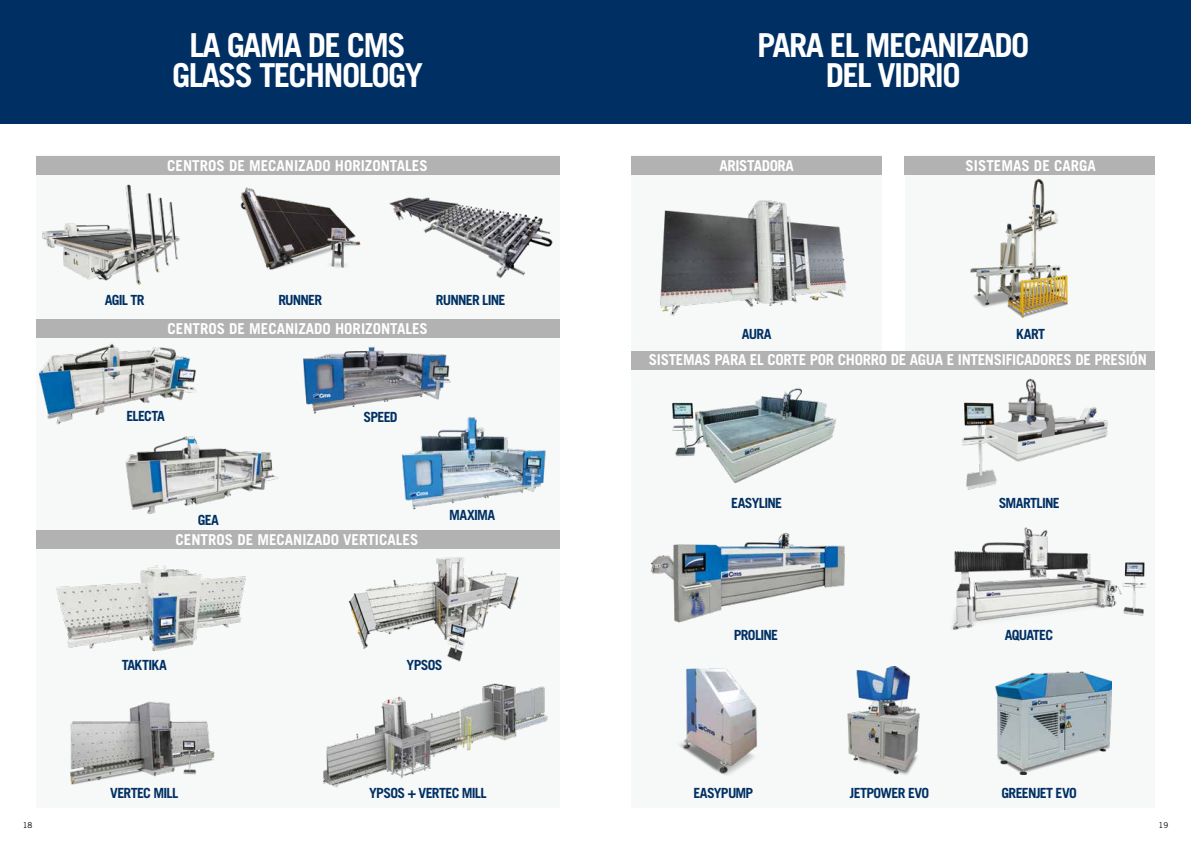
<style>
.page{position:relative;width:1191px;height:842px;background:#fff}
.page>*{position:absolute;margin:0;border:0;box-sizing:border-box;transform-origin:0 0}
.t1{font:700 33px/30.5px "Trade Gothic LT Std";letter-spacing:-.05em;color:#fff;text-align:center}
.t2{font:700 15px "Trade Gothic LT Std";color:#fff}
.t3{font:700 15px "Trade Gothic LT Std";letter-spacing:-.02em;color:#fff}
.t4{font:700 15px "Trade Gothic LT Std";letter-spacing:-.025em;color:#fff}
.t5{font:700 14px "Trade Gothic LT Std";letter-spacing:-.055em;color:#003063}
.t6{font:8px "Trade Gothic LT Std";color:#000}
</style>
<div class="page">
<div style="left:36px;top:156px;width:523px;height:652px;background:#f7f9f9"></div>
<div style="left:631px;top:156px;width:524px;height:652px;background:#f7f9f9"></div>
<div style="left:0;top:0;width:1191px;height:123px;background:#003063"></div>
<img style="left:125px;top:436px;width:154px;height:79px">
<img style="left:303px;top:346px;width:148px;height:68px">
<img style="left:42px;top:184px;width:138px;height:101px">
<img style="left:70px;top:701px;width:145px;height:84px">
<img style="left:56px;top:565px;width:190px;height:87px">
<img style="left:240px;top:187px;width:313px;height:92px">
<img style="left:394px;top:409px;width:152px;height:101px">
<img style="left:323px;top:683px;width:225px;height:105px">
<img style="left:348px;top:557px;width:171px;height:105px">
<img style="left:672px;top:388px;width:164px;height:96px">
<img style="left:952px;top:527px;width:194px;height:103px">
<img style="left:650px;top:533px;width:195px;height:90px">
<img style="left:962px;top:378px;width:146px;height:112px">
<img style="left:679px;top:668px;width:78px;height:107px">
<img style="left:995px;top:671px;width:116px;height:104px">
<img style="left:847px;top:666px;width:73px;height:109px">
<img style="left:38px;top:343px;width:159px;height:82px">
<div style="left:882px;top:147px;width:22px;height:213px;background:#fff"></div>
<img style="left:970px;top:178px;width:98px;height:140px">
<img style="left:660px;top:200px;width:187px;height:116px">
<div style="left:631px;top:351px;width:524px;height:18px;background:#b3b2b2"></div>
<div style="left:36px;top:156px;width:523px;height:18px;background:#b3b2b2"></div>
<div style="left:36px;top:530px;width:523px;height:19px;background:#b3b2b2"></div>
<div style="left:36px;top:320px;width:523px;height:18px;background:#b3b2b2"></div>
<div style="left:904px;top:156px;width:250px;height:18px;background:#b3b2b2"></div>
<div style="left:631px;top:156px;width:251px;height:18px;background:#b3b2b2"></div>
<h1 class="t1" style="left:172px;top:29px;width:252px">LA GAMA DE CMS<br>GLASS TECHNOLOGY</h1>
<h1 class="t1" style="left:757px;top:29px;width:274px">PARA EL MECANIZADO<br>DEL VIDRIO</h1>
<p class="t2" style="left:167px;top:156px;width:262px">CENTROS DE MECANIZADO HORIZONTALES</p>
<p class="t5" style="left:105px;top:291px;width:41px">AGIL TR</p>
<p class="t5" style="left:278px;top:291px;width:45px">RUNNER</p>
<p class="t5" style="left:436px;top:291px;width:71px">RUNNER LINE</p>
<p class="t2" style="left:167px;top:320px;width:262px">CENTROS DE MECANIZADO HORIZONTALES</p>
<p class="t5" style="left:126px;top:407px;width:40px">ELECTA</p>
<p class="t5" style="left:363px;top:408px;width:35px">SPEED</p>
<p class="t5" style="left:198px;top:511px;width:23px">GEA</p>
<p class="t2" style="left:176px;top:530px;width:244px">CENTROS DE MECANIZADO VERTICALES</p>
<p class="t5" style="left:449px;top:507px;width:48px">MAXIMA</p>
<p class="t5" style="left:122px;top:656px;width:47px">TAKTIKA</p>
<p class="t5" style="left:406px;top:656px;width:38px">YPSOS</p>
<p class="t4" style="left:719px;top:156px;width:76px">ARISTADORA</p>
<p class="t2" style="left:965px;top:156px;width:132px">SISTEMAS DE CARGA</p>
<p class="t5" style="left:742px;top:325px;width:31px">AURA</p>
<p class="t5" style="left:1016px;top:325px;width:30px">KART</p>
<p class="t3" style="left:649px;top:351px;width:499px">SISTEMAS PARA EL CORTE POR CHORRO DE AGUA E INTENSIFICADORES DE PRESIÓN</p>
<p class="t5" style="left:731px;top:494px;width:52px">EASYLINE</p>
<p class="t5" style="left:998px;top:494px;width:63px">SMARTLINE</p>
<p class="t5" style="left:734px;top:627px;width:46px">PROLINE</p>
<p class="t5" style="left:1004px;top:627px;width:50px">AQUATEC</p>
<p class="t5" style="left:110px;top:784px;width:70px">VERTEC MILL</p>
<p class="t5" style="left:369px;top:784px;width:119px">YPSOS + VERTEC MILL</p>
<p class="t5" style="left:693px;top:784px;width:61px">EASYPUMP</p>
<p class="t5" style="left:850px;top:784px;width:81px">JETPOWER EVO</p>
<p class="t5" style="left:1001px;top:784px;width:77px">GREENJET EVO</p>
<p class="t6" style="left:23px;top:820px;width:11px">18</p>
<p class="t6" style="left:1158px;top:820px;width:11px">19</p>
</div>
